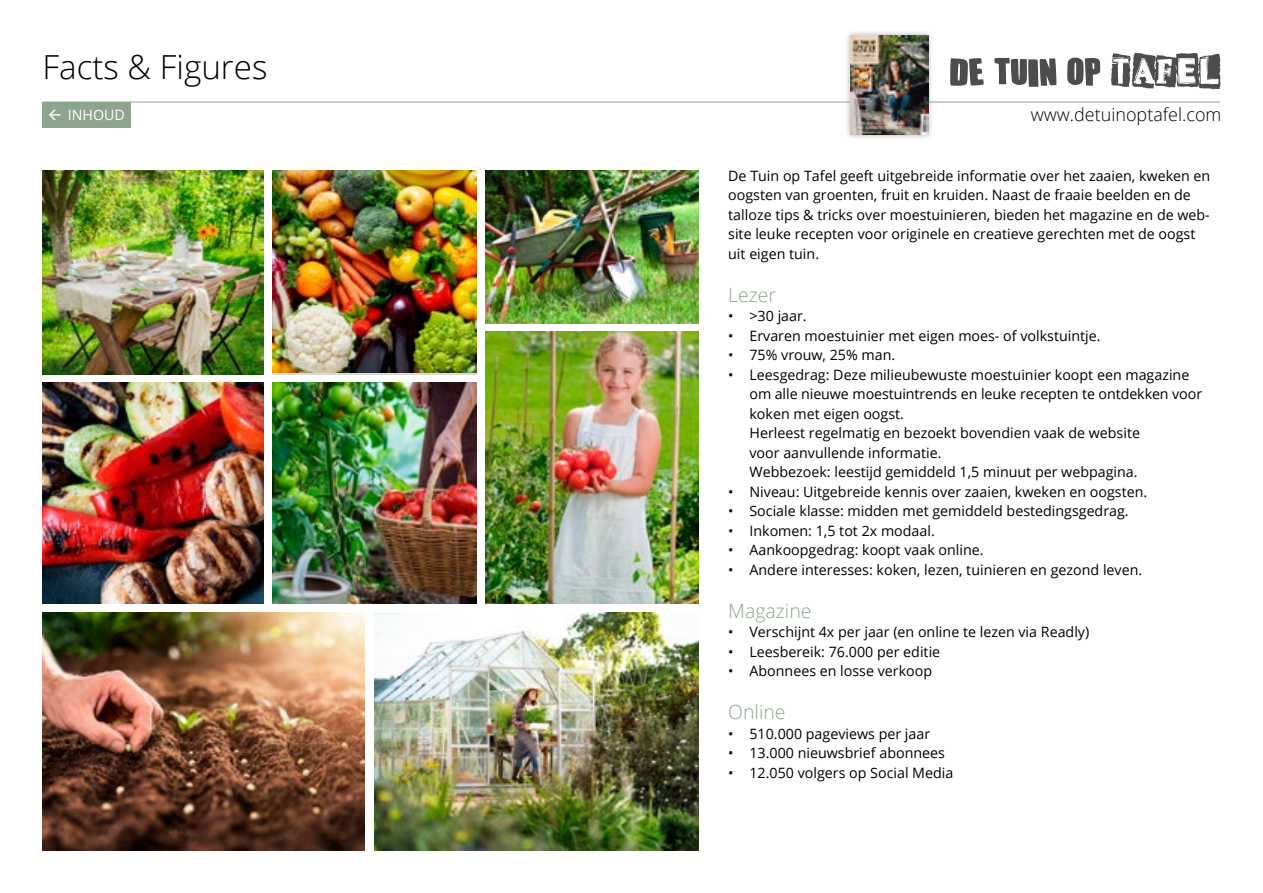
<style>
.page{position:relative;width:1263px;height:893px;background:#fff}
.page>*{position:absolute;margin:0;border:0;box-sizing:border-box;transform-origin:0 0}
.t1{font:300 33.15px "Open Sans";color:#000}
.t2{font:300 19.5px "Open Sans";color:#8fa48d}
.t3{font:300 18px "Open Sans";color:#000}
.t4{font:14.25px/19.5px "Open Sans";color:#000}
.t5{font:14.25px "Open Sans";color:#fff}
</style>
<div class="page">
<hr style="left:43px;top:102px;width:1177px;height:1px;background:#9c9d9d">
<svg style="left:950px;top:57px;width:150px;height:30px"></svg>
<svg style="left:1111px;top:53px;width:110px;height:36px"></svg>
<img style="left:486px;top:332px;width:212px;height:272px">
<img style="left:43px;top:170px;width:221px;height:204px">
<img style="left:43px;top:383px;width:221px;height:221px">
<img style="left:272px;top:170px;width:204px;height:202px">
<img style="left:272px;top:383px;width:204px;height:221px">
<div style="left:844px;top:29px;width:89px;height:111px;background:#000;opacity:.31"></div>
<img style="left:850px;top:35px;width:78px;height:100px">
<div style="left:43px;top:102px;width:88px;height:26px;background:#8fa48d"></div>
<img style="left:486px;top:170px;width:212px;height:153px">
<img style="left:43px;top:612px;width:321px;height:238px">
<img style="left:374px;top:612px;width:324px;height:238px">
<h1 class="t1" style="left:43px;top:45px;width:226px">Facts &amp; Figures</h1>
<p class="t5" style="left:68px;top:105px;width:59px">INHOUD</p>
<p class="t3" style="left:1031px;top:102px;width:192px">www.detuinoptafel.com</p>
<p class="t4" style="left:728px;top:166px;width:484px">De Tuin op Tafel geeft uitgebreide informatie over het zaaien, kweken en oogsten van groenten, fruit en kruiden. Naast de fraaie beelden en de talloze tips &amp; tricks over moestuinieren, bieden het magazine en de web&shy;site leuke recepten voor originele en creatieve gerechten met de oogst uit eigen tuin.</p>
<h2 class="t2" style="left:728px;top:281px;width:49px">Lezer</h2>
<p class="t4" style="left:728px;top:306px;width:80px">• &gt;30 jaar.</p>
<p class="t4" style="left:728px;top:326px;width:374px">• Ervaren moestuinier met eigen moes- of volkstuintje.</p>
<p class="t4" style="left:728px;top:345px;width:169px">• 75% vrouw, 25% man.</p>
<p class="t4" style="left:749px;top:365px;width:454px;text-indent:-21px">• Leesgedrag: Deze milieubewuste moestuinier koopt een magazine om alle nieuwe moestuintrends en leuke recepten te ontdekken voor koken met eigen oogst.<br>Herleest regelmatig en bezoekt bovendien vaak de website<br>voor aanvullende informatie.<br>Webbezoek: leestijd gemiddeld 1,5 minuut per webpagina.</p>
<p class="t4" style="left:728px;top:482px;width:420px">• Niveau: Uitgebreide kennis over zaaien, kweken en oogsten.</p>
<p class="t4" style="left:728px;top:501px;width:402px">• Sociale klasse: midden met gemiddeld bestedingsgedrag.</p>
<p class="t4" style="left:728px;top:521px;width:208px">• Inkomen: 1,5 tot 2x modaal.</p>
<p class="t4" style="left:728px;top:540px;width:257px">• Aankoopgedrag: koopt vaak online.</p>
<p class="t4" style="left:728px;top:560px;width:415px">• Andere interesses: koken, lezen, tuinieren en gezond leven.</p>
<h2 class="t2" style="left:728px;top:597px;width:85px">Magazine</h2>
<p class="t4" style="left:728px;top:622px;width:363px">• Verschijnt 4x per jaar (en online te lezen via Readly)</p>
<p class="t4" style="left:728px;top:641px;width:213px">• Leesbereik: 76.000 per editie</p>
<p class="t4" style="left:728px;top:661px;width:205px">• Abonnees en losse verkoop</p>
<h2 class="t2" style="left:728px;top:699px;width:59px">Online</h2>
<p class="t4" style="left:728px;top:723px;width:203px">• 510.000 pageviews per jaar</p>
<p class="t4" style="left:728px;top:743px;width:218px">• 13.000 nieuwsbrief abonnees</p>
<p class="t4" style="left:728px;top:762px;width:227px">• 12.050 volgers op Social Media</p>
</div>
